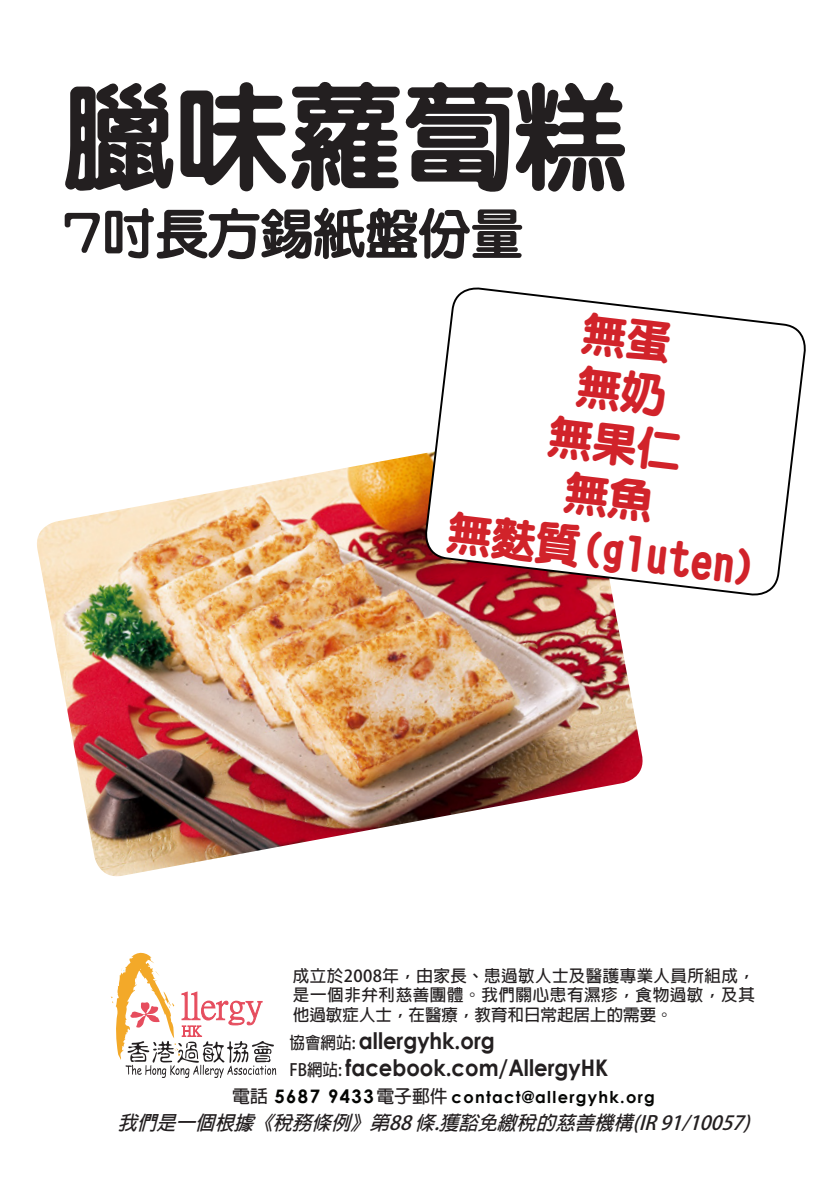
<style>
.page{position:relative;width:840px;height:1191px;background:#fff}
.page>*{position:absolute;margin:0;border:0;box-sizing:border-box;transform-origin:0 0}
.t1{font:800 112.6px "Han Wang Yen";color:#231f20}
.t2{font:800 52.6px "Han Wang Yen";color:#231f20}
.t3{font:900 44.4px "Yen Round";color:#d1232a}
.t4{font:700 22.8px "Century Gothic";color:#231f20;scale:.92 1}
.t5{font:italic 700 19.4px "Adobe Fan Heiti Std";color:#231f20}
.t6{font:700 16.4px/19.8px "Adobe Fan Heiti Std";letter-spacing:.03em;color:#231f20;text-align:justify}
.t7{font:700 16.4px "Century Gothic";letter-spacing:.08em;color:#040503}
.s1{font-family:"Adobe Fan Heiti Std";font-size:16.8px}
.s2{font-family:"Adobe Fan Heiti Std";font-size:17.8px;color:#231f20}
.s3{font-size:18.6px}
</style>
<div class="page">
<svg style="left:111px;top:952px;width:165px;height:126px"></svg>
<img style="left:37px;top:453px;width:606px;height:424px">
<svg style="left:423px;top:287px;width:383px;height:310px"></svg>
<svg style="left:547px;top:311px;width:135px;height:212px"></svg>
<p class="t1" style="left:62px;top:76px;width:564px">臘味蘿蔔糕</p>
<p class="t2" style="left:62px;top:205px;width:462px">7吋長方錫紙盤份量</p>
<p class="t3" style="left:450px;top:509px;width:313px;rotate:7deg">無麩質(gluten)</p>
<p class="t6" style="left:293px;top:966px;width:463px">成立於2008年，由家長、患過敏人士及醫護專業人員所組成，是一個非弁利慈善團體。我們關心患有濕疹，食物過敏，及其他過敏症人士，在醫療，教育和日常起居上的需要。</p>
<p class="t4" style="left:289px;top:1023px;width:224px"><span class="s1">協會網站:</span> allergyhk.org</p>
<p class="t4" style="left:289px;top:1050px;width:347px"><span class="s1">FB網站:</span> facebook.com/AllergyHK</p>
<p class="t7" style="left:232px;top:1085px;width:424px"><span class="s2">電話</span> <span class="s3">5687 9433</span><span class="s2">電子郵件</span> contact@allergyhk.org</p>
<p class="t5" style="left:117px;top:1111px;width:639px">我們是一個根據《稅務條例》第88條.獲豁免繳稅的慈善機構(IR91/10057)</p>
</div>
